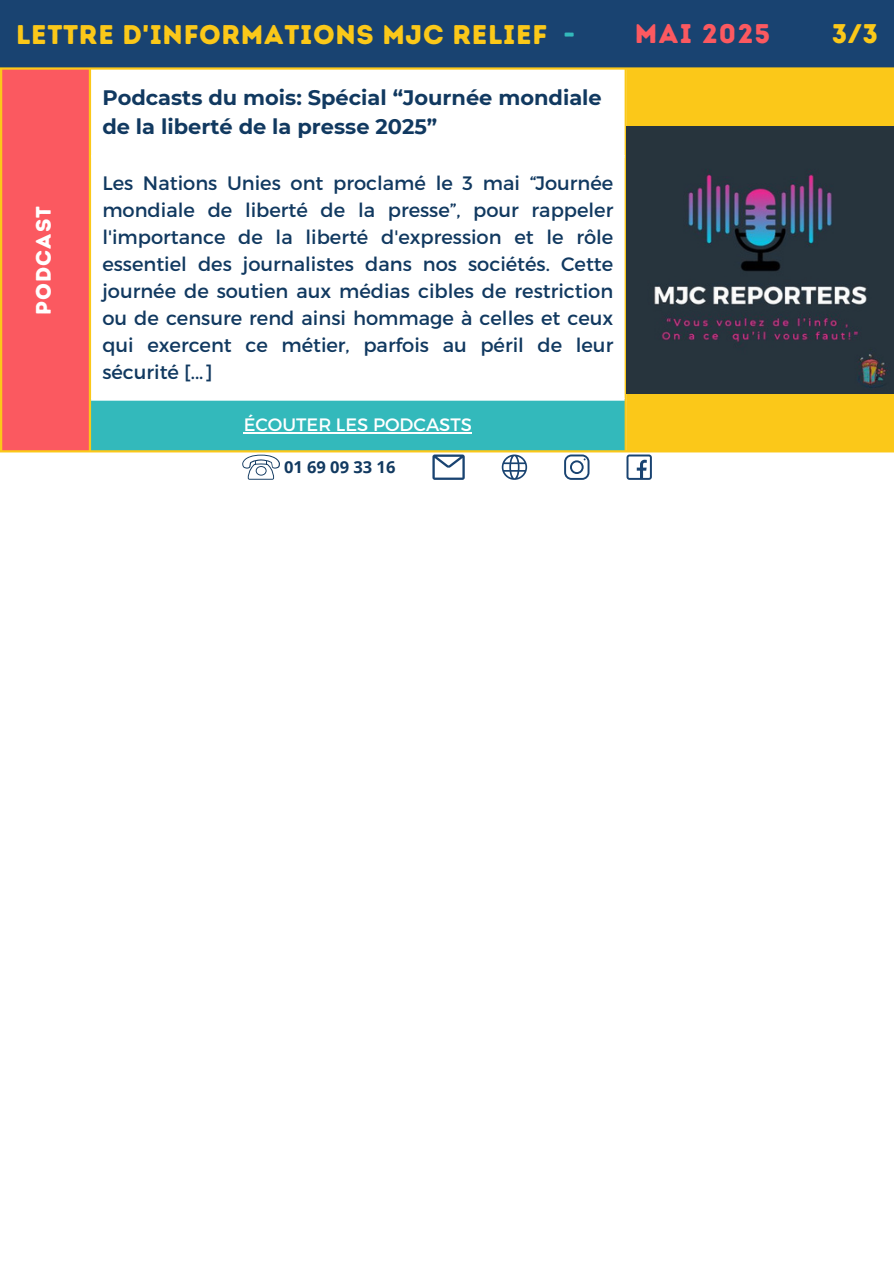
<style>
.page{position:relative;width:894px;height:1264px;background:#fff}
.page>*{position:absolute;margin:0;border:0;box-sizing:border-box;transform-origin:0 0}
.t1{font:27px "Intro Rust Base";letter-spacing:.025em;color:#fbc819}
.t2{font:27px "Intro Rust Base";letter-spacing:.05em;color:#fb5960}
.t3{font:700 21px/29.2px "Montserrat";color:#113960}
.t4{font:21px "Intro Rust Base";letter-spacing:.05em;color:#fff}
.t5{font:19.35px/27px "Montserrat";color:#113960;text-align:justify}
.t6{font:18px "Montserrat";color:#fff}
.t7{font:700 16.5px "Open Sans";color:#113960}
.s1{color:#33b9bb}
</style>
<div class="page">
<div style="left:0;top:0;width:893px;height:67px;background:#194371"></div>
<svg style="left:432px;top:454px;width:32px;height:26px"></svg>
<svg style="left:501px;top:454px;width:26px;height:26px"></svg>
<svg style="left:626px;top:454px;width:25px;height:26px"></svg>
<svg style="left:564px;top:454px;width:25px;height:26px"></svg>
<svg style="left:242px;top:454px;width:38px;height:25px"></svg>
<div style="left:1px;top:68px;width:89px;height:383px;background:#fb5960"></div>
<div style="left:90px;top:399px;width:536px;height:52px;background:#33b9bb"></div>
<hr style="left:243px;top:432px;width:229px;height:1px;background:#fff">
<hr style="left:0;top:70px;width:2px;height:380px;background:#fbc819">
<hr style="left:89px;top:70px;width:2px;height:380px;background:#fbc819">
<hr style="left:624px;top:70px;width:2px;height:380px;background:#fbc819">
<hr style="left:0;top:67px;width:893px;height:3px;background:#fbc819">
<hr style="left:0;top:450px;width:893px;height:2px;background:#fbc819">
<hr style="left:91px;top:398px;width:533px;height:2px;background:#fff">
<div style="left:627px;top:69px;width:266px;height:383px;background:#fbc819"></div>
<img style="left:626px;top:126px;width:267px;height:267px">
<p class="t1" style="left:16px;top:18px;width:560px">LETTRE D'INFORMATIONS MJC RELIEF <span class="s1">-</span></p>
<h2 class="t1" style="left:831px;top:17px;width:48px">3/3</h2>
<p class="t2" style="left:634px;top:18px;width:137px">MAI 2025</p>
<p class="t4" style="left:31px;top:315px;width:110px;rotate:-90deg">PODCAST</p>
<h1 class="t3" style="left:102px;top:82px;width:501px">Podcasts du mois: Spécial “Journée mondiale de la liberté de la presse 2025”</h1>
<h1 class="t5" style="left:102px;top:169px;width:512px">Les Nations Unies ont proclamé le 3 mai “Journée mondiale de liberté de la presse”, pour rappeler l'importance de la liberté d'expression et le rôle essentiel des journalistes dans nos sociétés. Cette journée de soutien aux médias cibles de restriction ou de censure rend ainsi hommage à celles et ceux qui exercent ce métier, parfois au péril de leur sécurité [...]</h1>
<p class="t6" style="left:243px;top:413px;width:230px">ÉCOUTER LES PODCASTS</p>
<h1 class="t7" style="left:284px;top:455px;width:113px">01 69 09 33 16</h1>
</div>
